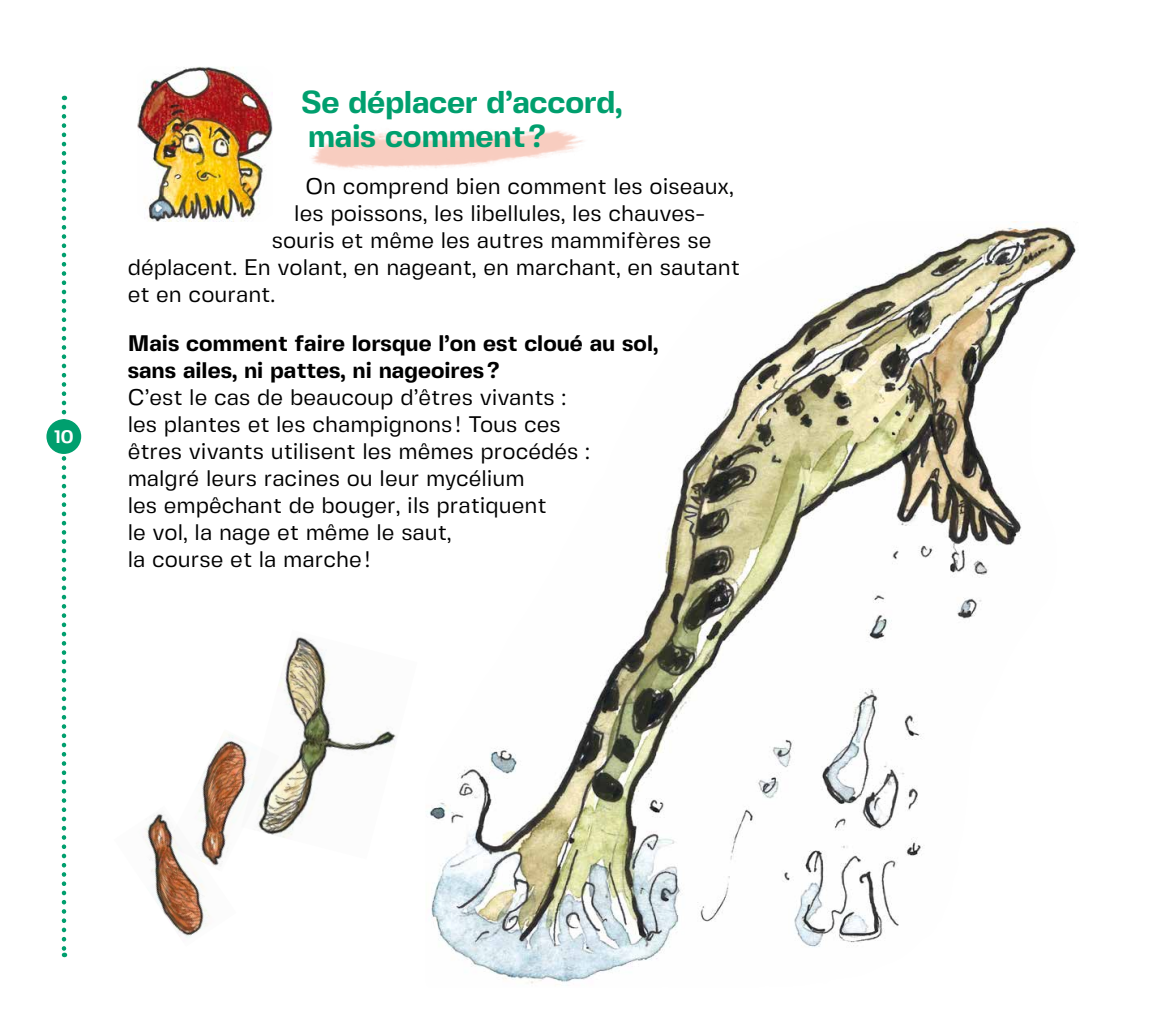
<style>
.page{position:relative;width:1149px;height:1021px;background:#fff}
.page>*{position:absolute;margin:0;border:0;box-sizing:border-box;transform-origin:0 0}
.t1{font:700 31.5px/33.8px "Fivo Sans Modern";letter-spacing:-.01em;color:#009f6e}
.t2{font:22.5px/27px "Fivo Sans Modern";color:#000}
.t3{font:700 22.5px/27px "Fivo Sans Modern";color:#000}
.t4{font:700 18px "Fivo Sans Modern";color:#fff}
</style>
<div class="page">
<img style="left:312px;top:130px;width:271px;height:39px">
<img style="left:427px;top:221px;width:649px;height:763px">
<img style="left:137px;top:66px;width:136px;height:156px">
<img style="left:201px;top:734px;width:40px;height:71px">
<img style="left:143px;top:805px;width:92px;height:133px">
<img style="left:241px;top:637px;width:156px;height:201px">
<svg style="left:62px;top:107px;width:4px;height:850px"></svg>
<div style="left:46px;top:419px;width:35px;height:35px;background:#009f6e;border-radius:50%"></div>
<p class="t4" style="left:54px;top:426px;width:21px">10</p>
<h1 class="t1" style="left:301px;top:85px;width:323px">Se déplacer d’accord, mais comment?</h1>
<p class="t2" style="left:305px;top:172px;width:430px">On comprend bien comment les oiseaux,</p>
<p class="t2" style="left:294px;top:199px;width:412px">les poissons, les libellules, les chauves-</p>
<p class="t2" style="left:272px;top:226px;width:441px">souris et même les autres mammifères se</p>
<p class="t2" style="left:128px;top:253px;width:613px">déplacent. En volant, en nageant, en marchant, en sautant</p>
<p class="t2" style="left:128px;top:280px;width:149px">et en courant.</p>
<p class="t3" style="left:128px;top:330px;width:532px">Mais comment faire lorsque l’on est cloué au sol, sans ailes, ni pattes, ni nageoires?</p>
<p class="t2" style="left:128px;top:384px;width:464px">C’est le cas de beaucoup d’êtres vivants : les plantes et les champignons! Tous ces êtres vivants utilisent les mêmes procédés : malgré leurs racines ou leur mycélium<br>les empêchant de bouger, ils pratiquent<br>le vol, la nage et même le saut,<br>la course et la marche!</p>
</div>
